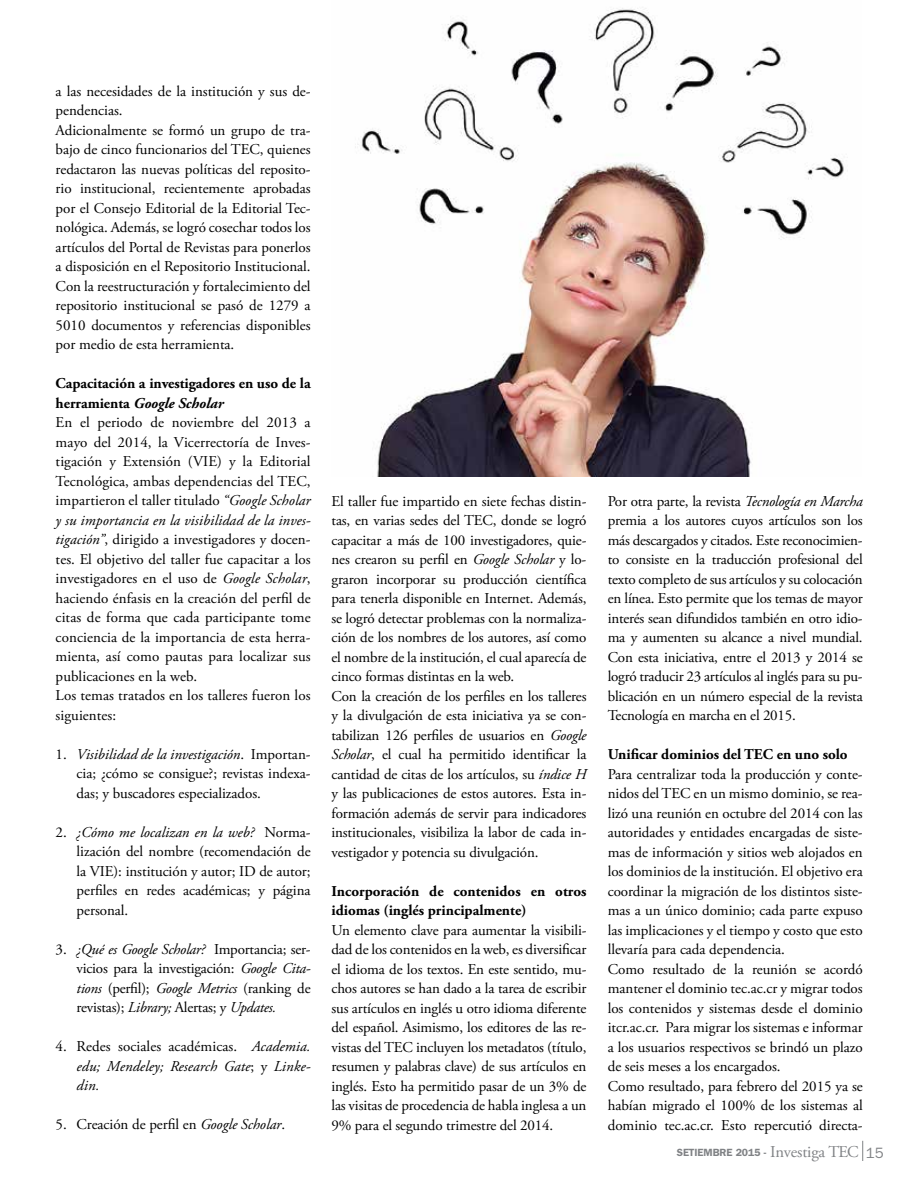
<style>
.page{position:relative;width:918px;height:1188px;background:#fff}
.page>*{position:absolute;margin:0;border:0;box-sizing:border-box;transform-origin:0 0}
.t1{font:15px/19.5px "Adobe Garamond Pro";letter-spacing:-.005em;color:#000;text-align:justify}
.t2{font:700 15px/19.5px "Adobe Garamond Pro";color:#000}
.t3{font:italic 15px/19.5px "Adobe Garamond Pro";letter-spacing:.005em;color:#000;text-align:justify}
.t4{font:600 10.5px "Franklin Gothic";letter-spacing:-.01em;color:#808285}
.s1{font-weight:700}
.s2{font-weight:700;font-style:italic}
.s3{font-style:italic}
.s4{font-style:normal}
.s5{font-family:"Adobe Garamond Pro";font-weight:400;font-size:16.5px}
.s6{font-weight:400;font-size:15px}
</style>
<div class="page">
<svg style="left:862px;top:1141px;width:1px;height:20px"></svg>
<img style="left:355px;top:8px;width:489px;height:469px">
<p class="t1" style="left:56px;top:82px;width:257px;text-align:left">a las necesidades de la institución y sus de&shy;pendencias.<br>Adicionalmente se formó un grupo de tra&shy;bajo de cinco funcionarios del TEC, quienes redactaron las nuevas políticas del reposito&shy;rio institucional, recientemente aprobadas por el Consejo Editorial de la Editorial Tec&shy;nológica. Además, se logró cosechar todos los artículos del Portal de Revistas para ponerlos a disposición en el Repositorio Institucional.<br>Con la reestructuración y fortalecimiento del repositorio institucional se pasó de 1279 a 5010 documentos y referencias disponibles por medio de esta herramienta.</p>
<p class="t1" style="left:56px;top:374px;width:257px;text-align:left"><span class="s1">Capacitación a investigadores en uso de la herramienta</span> <span class="s2">Google Scholar<br></span>En el periodo de noviembre del 2013 a mayo del 2014, la Vicerrectoría de Inves&shy;tigación y Extensión (VIE) y la Editorial Tecnológica, ambas dependencias del TEC, impartieron el taller titulado <span class="s3">“Google Scholar y su importancia en la visibilidad de la inves&shy;tigación”</span>, dirigido a investigadores y docen&shy;tes. El objetivo del taller fue capacitar a los investigadores en el uso de <span class="s3">Google Scholar</span>, haciendo énfasis en la creación del perfil de citas de forma que cada participante tome conciencia de la importancia de esta herra&shy;mienta, así como pautas para localizar sus publicaciones en la web.<br>Los temas tratados en los talleres fueron los siguientes:</p>
<p class="t1" style="left:77px;top:745px;width:235px;text-indent:-21px">1. <span class="s3">Visibilidad de la investigación</span>. Importan&shy;cia; ¿cómo se consigue?; revistas indexa&shy;das; y buscadores especializados.</p>
<p class="t1" style="left:77px;top:823px;width:235px;text-indent:-21px">2. <span class="s3">¿Cómo me localizan en la web?</span> Norma&shy;lización del nombre (recomendación de la VIE): institución y autor; ID de autor; perfiles en redes académicas; y página personal.</p>
<p class="t1" style="left:77px;top:940px;width:235px;text-indent:-21px">3. <span class="s3">¿Qué es Google Scholar?</span> Importancia; ser&shy;vicios para la investigación: <span class="s3">Google Cita&shy;tions</span> (perfil); <span class="s3">Google Metrics</span> (ranking de revistas); <span class="s3">Library;</span> Alertas; y <span class="s3">Updates.</span></p>
<p class="t3" style="left:77px;top:1037px;width:236px;text-indent:-21px"><span class="s4">4. Redes sociales académicas.</span> Academia. edu; Mendeley; Research Gate<span class="s4">; y</span> Linke&shy;din.</p>
<p class="t1" style="left:56px;top:1115px;width:231px">5. Creación de perfil en <span class="s3">Google Scholar</span>.</p>
<p class="t1" style="left:332px;top:492px;width:257px;text-align:left">El taller fue impartido en siete fechas distin&shy;tas, en varias sedes del TEC, donde se logró capacitar a más de 100 investigadores, quie&shy;nes crearon su perfil en <span class="s3">Google Scholar</span> y lo&shy;graron incorporar su producción científica para tenerla disponible en Internet. Además, se logró detectar problemas con la normaliza&shy;ción de los nombres de los autores, así como el nombre de la institución, el cual aparecía de cinco formas distintas en la web.<br>Con la creación de los perfiles en los talleres y la divulgación de esta iniciativa ya se con&shy;tabilizan 126 perfiles de usuarios en <span class="s3">Google Scholar</span>, el cual ha permitido identificar la cantidad de citas de los artículos, su <span class="s3">índice H </span>y las publicaciones de estos autores. Esta in&shy;formación además de servir para indicadores institucionales, visibiliza la labor de cada in&shy;vestigador y potencia su divulgación.</p>
<p class="t2" style="left:332px;top:882px;width:256px">Incorporación de contenidos en otros idiomas (inglés principalmente)</p>
<p class="t1" style="left:332px;top:921px;width:257px">Un elemento clave para aumentar la visibili&shy;dad de los contenidos en la web, es diversificar el idioma de los textos. En este sentido, mu&shy;chos autores se han dado a la tarea de escribir sus artículos en inglés u otro idioma diferente del español. Asimismo, los editores de las re&shy;vistas del TEC incluyen los metadatos (título, resumen y palabras clave) de sus artículos en inglés. Esto ha permitido pasar de un 3% de las visitas de procedencia de habla inglesa a un 9% para el segundo trimestre del 2014.</p>
<p class="t1" style="left:608px;top:492px;width:257px">Por otra parte, la revista <span class="s3">Tecnología en Marcha </span>premia a los autores cuyos artículos son los más descargados y citados. Este reconocimien&shy;to consiste en la traducción profesional del texto completo de sus artículos y su colocación en línea. Esto permite que los temas de mayor interés sean difundidos también en otro idio&shy;ma y aumenten su alcance a nivel mundial.<br>Con esta iniciativa, entre el 2013 y 2014 se logró traducir 23 artículos al inglés para su pu&shy;blicación en un número especial de la revista Tecnología en marcha en el 2015.</p>
<p class="t2" style="left:608px;top:745px;width:241px">Unificar dominios del TEC en uno solo</p>
<p class="t1" style="left:608px;top:765px;width:257px;text-align:left">Para centralizar toda la producción y conte&shy;nidos del TEC en un mismo dominio, se rea&shy;lizó una reunión en octubre del 2014 con las autoridades y entidades encargadas de siste&shy;mas de información y sitios web alojados en los dominios de la institución. El objetivo era coordinar la migración de los distintos siste&shy;mas a un único dominio; cada parte expuso las implicaciones y el tiempo y costo que esto llevaría para cada dependencia.<br>Como resultado de la reunión se acordó mantener el dominio tec.ac.cr y migrar todos los contenidos y sistemas desde el dominio itcr.ac.cr. Para migrar los sistemas e informar a los usuarios respectivos se brindó un plazo de seis meses a los encargados.<br>Como resultado, para febrero del 2015 ya se habían migrado el 100% de los sistemas al dominio tec.ac.cr. Esto repercutió directa-</p>
<p class="t4" style="left:677px;top:1146px;width:209px">SETIEMBRE 2015 - <span class="s5">Investiga TEC</span> <span class="s6">15</span></p>
</div>
